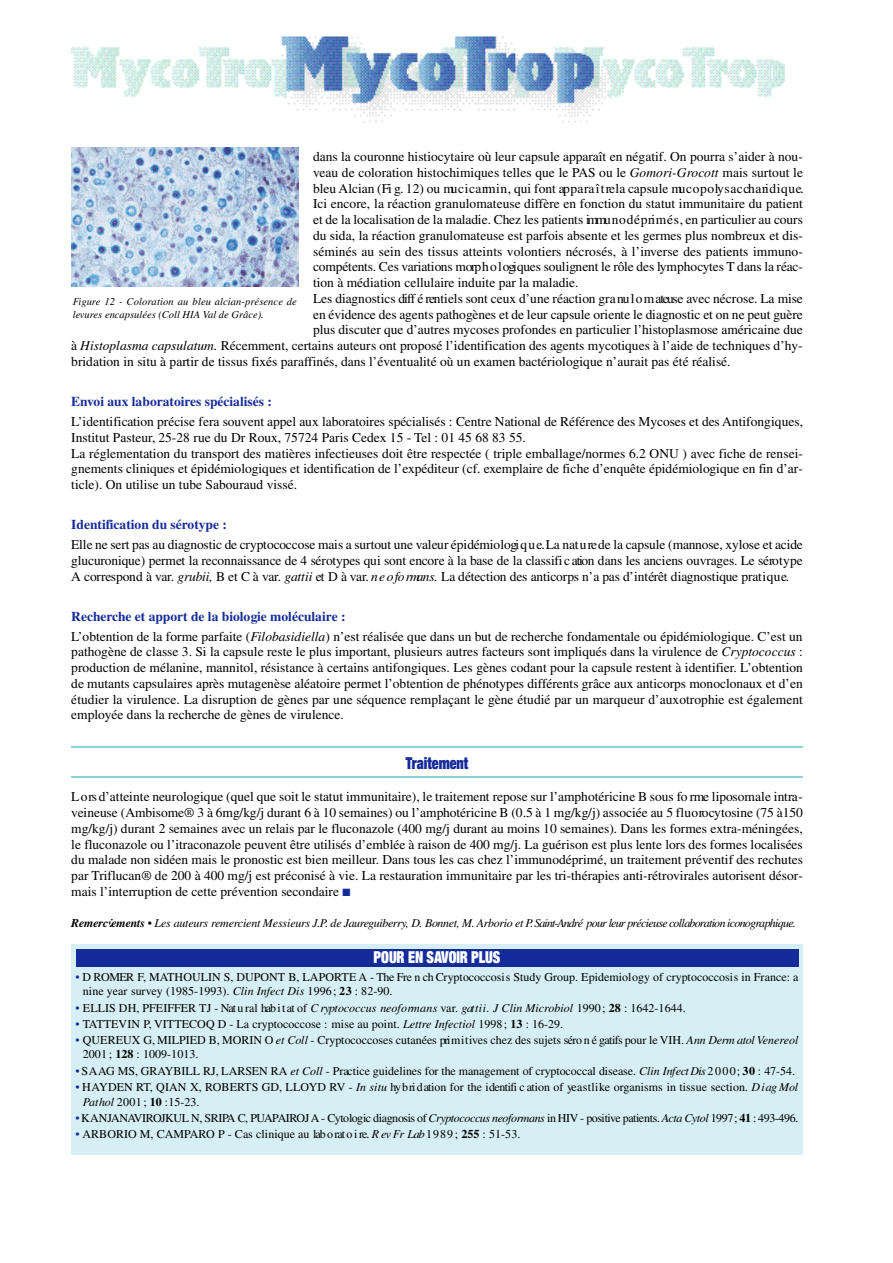
<style>
.page{position:relative;width:893px;height:1263px;background:#fff}
.page>*{position:absolute;margin:0;border:0;box-sizing:border-box;transform-origin:0 0}
.t1{font:900 expanded 16.5px "Helvetica Neue";letter-spacing:-.005em;color:#fff;scale:.85 1}
.t2{font:900 expanded 16.5px "Helvetica Neue";color:#152b99;scale:.85 1}
.t3{font:13.5px/15.8px "Times";color:#000;text-align:justify}
.t4{font:700 13.5px "Times";color:#152b99}
.t5{font:12px/14.1px "Times";color:#000}
.t6{font:italic 12px "Times";letter-spacing:-.05em;color:#000}
.t7{font:12px "Times";letter-spacing:-.04em;color:#000}
.t8{font:italic 10.5px/12.9px "Times";color:#000}
.s1{font-style:italic}
.s2{font-weight:700;color:#152b99}
.s3{color:#152b99}
.s4{font-weight:700}
</style>
<div class="page">
<hr style="left:71px;top:746px;width:731px;height:2px;background:#8ad4da">
<hr style="left:71px;top:777px;width:731px;height:1px;background:#8ad4da">
<img style="left:71px;top:36px;width:713px;height:87px">
<img style="left:71px;top:148px;width:227px;height:138px">
<div style="left:71px;top:944px;width:731px;height:211px;background:#d5eff5"></div>
<div style="left:76px;top:949px;width:722px;height:18px;background:#152b99"></div>
<p class="t3" style="left:313px;top:150px;width:491px">dans la couronne histiocytaire où leur capsule apparaît en négatif. On pourra s’aider à nou-</p>
<p class="t3" style="left:313px;top:166px;width:491px">veau de coloration histochimiques telles que le PAS ou le <span class="s1">Gomori-Grocott</span> mais surtout le</p>
<p class="t3" style="left:313px;top:182px;width:492px">bleu Alcian (Fi g. 12) ou mu c ic a rm in , qui font ap p a ra î t rela capsule mu c o p o ly s a c ch a rid iq u e.</p>
<p class="t3" style="left:313px;top:197px;width:491px">Ici encore, la réaction granulomateuse diffère en fonction du statut immunitaire du patient</p>
<p class="t3" style="left:313px;top:213px;width:491px">et de la localisation de la maladie. Chez les patients immu n o d é p rim é s , en particulier au cours</p>
<p class="t3" style="left:313px;top:229px;width:491px">du sida, la réaction granulomateuse est parfois absente et les germes plus nombreux et dis-</p>
<p class="t3" style="left:313px;top:245px;width:491px">séminés au sein des tissus atteints volontiers nécrosés, à l’inverse des patients immuno-</p>
<p class="t3" style="left:313px;top:260px;width:491px">compétents. Ces va riations morp h o l ogiques soulignent le rôle des ly m p h o cytes T dans la réac-</p>
<p class="t3" style="left:313px;top:276px;width:267px">tion à médiation cellulaire induite par la maladie.</p>
<p class="t3" style="left:313px;top:292px;width:491px">Les diagnostics diff é rentiels sont ceux d’une réaction gra nu l o m ateuse avec nécro s e. La mise</p>
<p class="t3" style="left:313px;top:308px;width:491px">en évidence des agents path ogènes et de leur capsule oriente le diagnostic et on ne peut guère</p>
<p class="t3" style="left:313px;top:323px;width:491px">plus discuter que d’autres mycoses profondes en particulier l’histoplasmose américaine due</p>
<p class="t3" style="left:71px;top:339px;width:733px">à <span class="s1">Histoplasma capsulatum.</span> Récemment, certains auteurs ont proposé l’identification des agents mycotiques à l’aide de techniques d’hy-</p>
<p class="t3" style="left:71px;top:355px;width:660px">bridation in situ à partir de tissus fixés paraffinés, dans l’éventualité où un examen bactériologique n’aurait pas été réalisé.</p>
<p class="t4" style="left:71px;top:397px;width:202px">Envoi aux laboratoires spécialisés :</p>
<p class="t3" style="left:71px;top:415px;width:733px;text-align:left">L’identification précise fera souvent appel aux laboratoires spécialisés : Centre National de Référence des Mycoses et des Antifongiques, Institut Pasteur, 25-28 rue du Dr Roux, 75724 Paris Cedex 15 - Tel : 01 45 68 83 55.<br>La réglementation du transport des matières infectieuses doit être respectée ( triple emballage/normes 6.2 ONU ) avec fiche de rensei&shy;gnements cliniques et épidémiologiques et identification de l’expéditeur (cf. exemplaire de fiche d’enquête épidémiologique en fin d’ar&shy;ticle). On utilise un tube Sabouraud vissé.</p>
<p class="t4" style="left:71px;top:520px;width:157px">Identification du sérotype :</p>
<p class="t3" style="left:71px;top:538px;width:733px">Elle ne sert pas au diagnostic de cryptococcose mais a surtout une valeur épidémiologi q u e. La nat u rede la capsule (mannose, xylose et acide g lu c u ronique) permet la reconnaissance de 4 sérotypes qui sont encore à la base de la cla s s ifi c ation dans les anciens ouvrages. Le séro ty p e A correspond à va r. <span class="s1">gru b ii,</span> B et C à va r. <span class="s1">gattii</span> et D à va r. <span class="s1">n e o fo rmans.</span> La détection des anticorps n’a pas d’intérêt diagnostique pratiq u e.</p>
<p class="t3" style="left:71px;top:607px;width:733px;line-height:20.1px"><span class="s2">Recherche et apport de la biologie moléculaire :<br></span>L’obtention de la forme parfaite (<span class="s1">Filobasidiella</span>) n’est réalisée que dans un but de recherche fondamentale ou épidémiologique. C’est un</p>
<p class="t3" style="left:71px;top:645px;width:733px">pathogène de classe 3. Si la capsule reste le plus important, plusieurs autres facteurs sont impliqués dans la virulence de <span class="s1">Cryptococcus</span> : production de mélanine, mannitol, résistance à certains antifongiques. Les gènes codant pour la capsule restent à identifier. L’obtention de mutants capsulaires après mutagenèse aléatoire permet l’obtention de phénotypes différents grâce aux anticorps monoclonaux et d’en étudier la virulence. La disruption de gènes par une séquence remplaçant le gène étudié par un marqueur d’auxotrophie est également employée dans la recherche de gènes de virulence.</p>
<p class="t2" style="left:406px;top:757px;width:75px">Traitement</p>
<p class="t3" style="left:71px;top:790px;width:733px">L o rsd’atteinte neuro logique (quel que soit le statut immu n ita ire ), le traitement repose sur l’amphotéricine B sous fo rme liposomale intra - veineuse (Ambisome® 3 à 6mg/kg/j durant 6 à 10 semaines) ou l’amphotéricine B (0.5 à 1 mg/kg/j) associée au 5 flu o ro cytosine (75 à150 mg/kg/j) durant 2 semaines avec un relais par le fluconazole (400 mg/j durant au moins 10 semaines). Dans les formes extra-méningées, le fluconazole ou l’itraconazole peuvent être utilisés d’emblée à raison de 400 mg/j. La guérison est plus lente lors des formes localisées du malade non sidéen mais le pronostic est bien meilleur. Dans tous les cas chez l’immunodéprimé, un traitement préventif des rechutes par Triflucan® de 200 à 400 mg/j est préconisé à vie. La restauration immunitaire par les tri-thérapies anti-rétrovirales autorisent désor&shy;mais l’interruption de cette prévention secondaire <span class="s3">■</span></p>
<p class="t6" style="left:71px;top:919px;width:726px"><span class="s4">R e m e rciements</span> • Les auteurs re m e rcient Messieurs J.P. de Ja u reg u ib e rry, D. B o n n e t, M . A rb o rio et P.Saint-André pour leur précieuse collab o ration iconograp h iq u e.</p>
<p class="t8" style="left:73px;top:296px;width:225px">Figure 12 - Coloration au bleu alcian-présence de levures encapsulées (Coll HIA Val de Grâce).</p>
<p class="t1" style="left:373px;top:952px;width:151px">POUR EN SAVOIR PLUS</p>
<p class="t5" style="left:83px;top:971px;width:717px;text-indent:-7px"><span class="s3">•</span> D ROMER F, M ATHOULIN S, DUPONT B, L A P O RTE A - The Fre n ch Cryptococcosis Study Group. Epidemiology of cryptococcosis in Fra n c e : a nine year survey (1985-1993). <span class="s1">Clin Infect Dis</span> 1 9 9 6; <span class="s4">2 3</span> : 8 2 -9 0 .</p>
<p class="t5" style="left:76px;top:1002px;width:611px"><span class="s3">•</span> ELLIS DH, PFEIFFER TJ - Nat u ral hab i t at of <span class="s1">C ryptococcus neofo rm a n s</span> va r. <span class="s1">gattii. J Clin Microbiol</span> 1 9 9 0; <span class="s4">28</span> : 1 6 4 2 -1 6 4 4 .</p>
<p class="t5" style="left:76px;top:1018px;width:489px"><span class="s3">•</span> TATTEVIN P, VITTECOQ D - La cryptococcose : mise au point. <span class="s1">L e ttre Infectiol</span> 1 9 9 8; <span class="s4">13</span> : 1 6 -2 9 .</p>
<p class="t5" style="left:83px;top:1034px;width:717px;text-indent:-7px"><span class="s3">•</span> QUEREUX G, MILPIED B, MORIN O <span class="s1">et Coll</span> - Cryptococcoses cutanées pri m i t ives chez des sujets séro n é gatifs pour le VIH. <span class="s1">Ann Derm atol Ve n e re o l<br></span>2 0 0 1; <span class="s4">128</span> : 1 0 0 9 -1 0 1 3 .</p>
<p class="t5" style="left:76px;top:1065px;width:721px"><span class="s3">•</span> S A AG MS, G R AYBILL RJ, LARSEN RA <span class="s1">et Coll</span> - Practice guidelines for the management of cryptococcal disease. <span class="s1">Clin Infect Dis</span> 2 0 0 0; <span class="s4">3 0</span> : 4 7 -5 4 .</p>
<p class="t5" style="left:83px;top:1081px;width:717px;text-indent:-7px"><span class="s3">•</span> H AYDEN RT, QIAN X, RO B E RTS GD, L L OYD RV - <span class="s1">In situ</span> hy b ri d ation for the identifi c ation of ye a s tlike organisms in tissue section. <span class="s1">D i ag Mol<br>Pathol</span> 2 0 0 1 ; <span class="s4">10</span> :1 5 -2 3 .</p>
<p class="t7" style="left:76px;top:1113px;width:724px"><span class="s3">•</span> K A N JA NAV IROJKUL N, S R IPA C, P UA PA IROJA - Cytologic diagnosis of <span class="s1">C ryptococcus neofo rmans</span> in HIV - positive patients. <span class="s1">Acta Cytol</span> 1 9 9 7; <span class="s4">41</span> : 4 9 3 -4 9 6 .</p>
<p class="t5" style="left:76px;top:1128px;width:446px"><span class="s3">•</span> ARBORIO M, C A M PA RO P - Cas clinique au lab o rat o i re. <span class="s1">R ev Fr Lab</span> 1 9 8 9 ; <span class="s4">255</span> : 5 1 -5 3 .</p>
</div>
